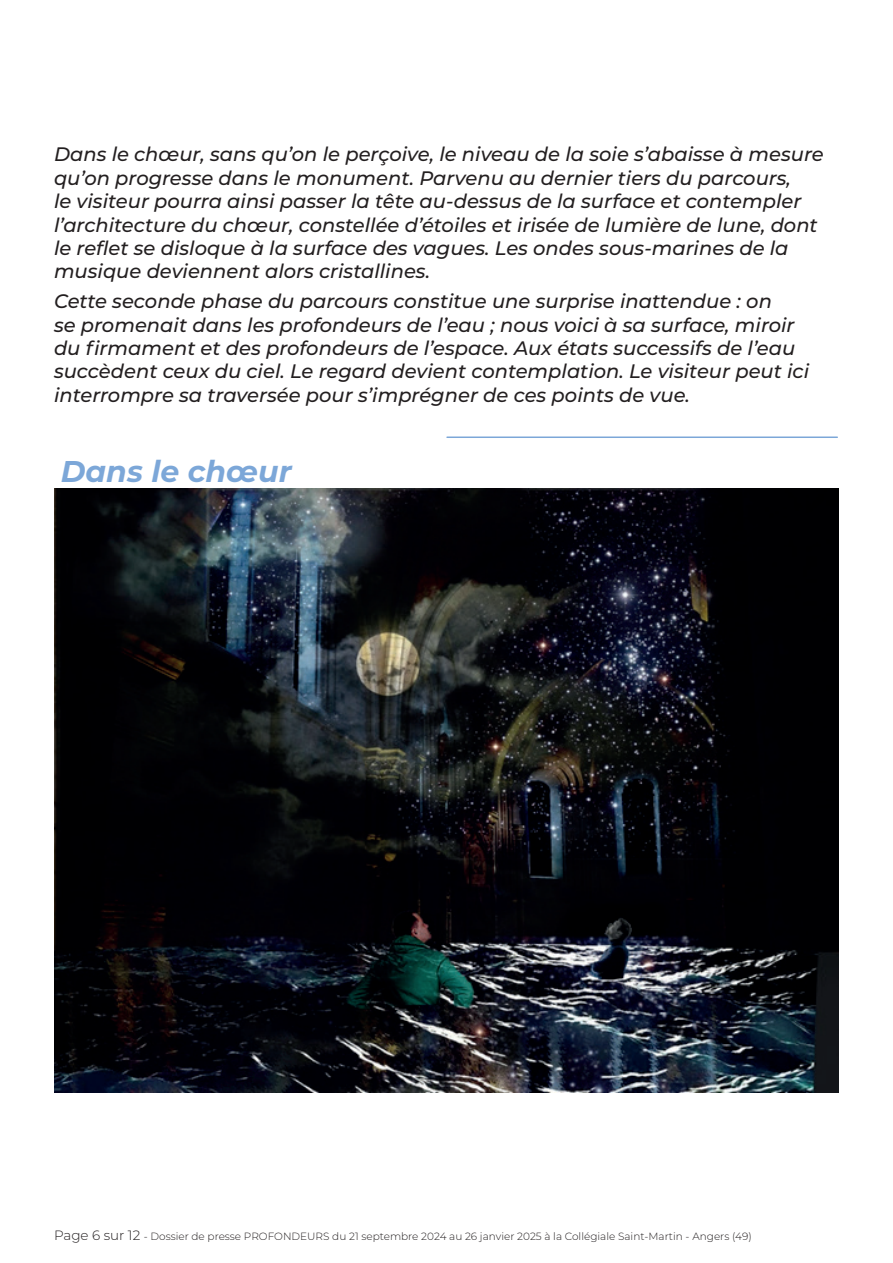
<style>
.page{position:relative;width:893px;height:1263px;background:#fff}
.page>*{position:absolute;margin:0;border:0;box-sizing:border-box;transform-origin:0 0}
.t1{font:italic 700 30px "Montserrat";color:#7ca7d8}
.t2{font:italic 500 19.5px/23.4px "Montserrat";color:#231f20}
.t3{font:300 10.5px "Montserrat";color:#231f20}
.s1{font-size:13.5px}
</style>
<div class="page">
<img style="left:54px;top:489px;width:785px;height:603px">
<hr style="left:447px;top:436px;width:390px;height:2px;background:#7ca7d8">
<p class="t2" style="left:54px;top:142px;width:771px">Dans le chœur, sans qu’on le perçoive, le niveau de la soie s’abaisse à mesure qu’on progresse dans le monument. Parvenu au dernier tiers du parcours,<br>le visiteur pourra ainsi passer la tête au-dessus de la surface et contempler l’architecture du chœur, constellée d’étoiles et irisée de lumière de lune, dont le reflet se disloque à la surface des vagues. Les ondes sous-marines de la musique deviennent alors cristallines.</p>
<p class="t2" style="left:54px;top:289px;width:757px">Cette seconde phase du parcours constitue une surprise inattendue : on<br>se promenait dans les profondeurs de l’eau ; nous voici à sa surface, miroir du firmament et des profondeurs de l’espace. Aux états successifs de l’eau succèdent ceux du ciel. Le regard devient contemplation. Le visiteur peut ici interrompre sa traversée pour s’imprégner de ces points de vue.</p>
<h1 class="t1" style="left:61px;top:449px;width:232px">Dans le chœur</h1>
<p class="t3" style="left:54px;top:1229px;width:699px"><span class="s1">Page 6 sur 12</span> - Dossier de presse PROFONDEURS du 21 septembre 2024 au 26 janvier 2025 à la Collégiale Saint-Martin - Angers (49)</p>
</div>
